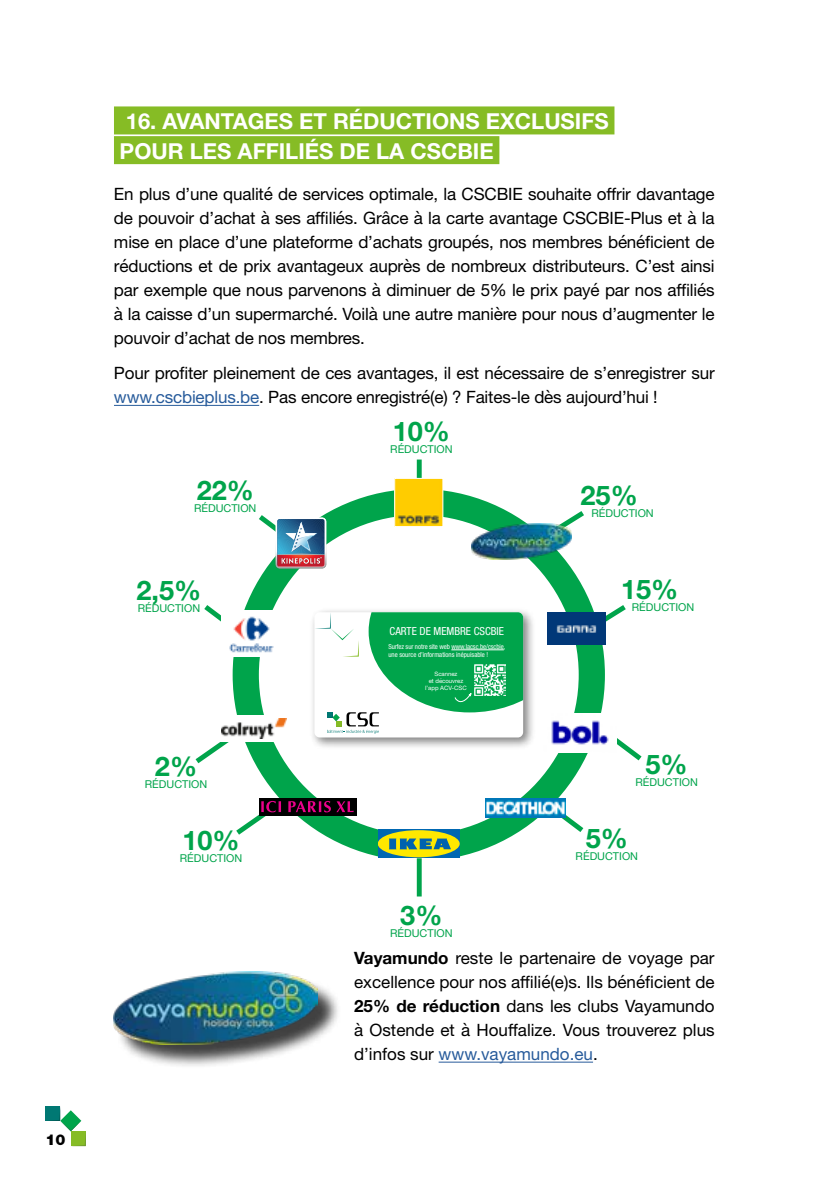
<style>
.page{position:relative;width:840px;height:1191px;background:#fff}
.page>*{position:absolute;margin:0;border:0;box-sizing:border-box;transform-origin:0 0}
.t1{font:700 27px "Helvetica Neue LT Pro";color:#00a44b}
.t2{font:700 22px/29.6px "Helvetica Neue LT Pro";color:#fff}
.t3{font:17px/24px "Helvetica Neue";letter-spacing:-.01em;color:#000;text-align:justify}
.t4{font:900 15px "Helvetica Neue LT Std";color:#000}
.t5{font:condensed 11.2px "Helvetica Neue LT Std";color:#fff}
.t6{font:10.8px "Helvetica Neue";color:#00a44b}
.t7{font:condensed 6.8px/8.2px "Helvetica Neue LT Std";letter-spacing:-.005em;color:#fff}
.t8{font:6px/7.2px "Helvetica Neue";color:#fff;text-align:center}
.s1{color:#275b9b}
.s2{font-family:"Helvetica Neue LT Pro";font-weight:700}
</style>
<div class="page">
<svg style="left:45px;top:1106px;width:41px;height:40px"></svg>
<div style="left:114px;top:106px;width:500px;height:28px;background:#86bc25"></div>
<div style="left:114px;top:136px;width:385px;height:28px;background:#86bc25"></div>
<hr style="left:114px;top:405px;width:145px;height:1px;background:#275b9b">
<div style="left:117px;top:973px;width:224px;height:96px;background:#000;opacity:.75"></div>
<img style="left:113px;top:971px;width:204px;height:73px">
<hr style="left:438px;top:1061px;width:154px;height:1px;background:#275b9b">
<svg style="left:195px;top:742px;width:34px;height:22px"></svg>
<svg style="left:204px;top:605px;width:17px;height:17px"></svg>
<svg style="left:538px;top:795px;width:46px;height:37px"></svg>
<svg style="left:617px;top:738px;width:25px;height:23px"></svg>
<svg style="left:588px;top:600px;width:38px;height:38px"></svg>
<svg style="left:536px;top:511px;width:48px;height:30px"></svg>
<div style="left:416px;top:459px;width:5px;height:46px;background:#00a44b"></div>
<div style="left:309px;top:607px;width:226px;height:143px;background:#000;opacity:.5"></div>
<div style="left:314px;top:612px;width:209px;height:125px;background:#fff;border-radius:5px"></div>
<svg style="left:314px;top:612px;width:209px;height:122px"></svg>
<div style="left:232px;top:489px;width:372px;height:372px;border:26px solid #00a44b;border-radius:50%"></div>
<div style="left:259px;top:798px;width:97px;height:18px;background:#000"></div>
<svg style="left:236px;top:800px;width:45px;height:35px"></svg>
<svg style="left:288px;top:801px;width:65px;height:11px"></svg>
<img style="left:485px;top:798px;width:80px;height:19px">
<div style="left:221px;top:611px;width:61px;height:46px;background:#fff"></div>
<img style="left:229px;top:616px;width:45px;height:37px">
<img style="left:396px;top:480px;width:45px;height:45px">
<div style="left:394px;top:478px;width:49px;height:49px;border:1px solid #fff"></div>
<div style="left:378px;top:824px;width:81px;height:37px;background:#fff"></div>
<svg style="left:378px;top:829px;width:81px;height:29px"></svg>
<div style="left:378px;top:830px;width:81px;height:27px;background:#ffe800;border-radius:50%"></div>
<svg style="left:389px;top:838px;width:62px;height:11px"></svg>
<svg style="left:259px;top:513px;width:67px;height:55px"></svg>
<img style="left:551px;top:713px;width:58px;height:39px">
<div style="left:216px;top:715px;width:75px;height:27px;background:#fff"></div>
<img style="left:221px;top:718px;width:65px;height:21px">
<img style="left:547px;top:613px;width:58px;height:31px">
<div style="left:416px;top:858px;width:5px;height:38px;background:#00a44b"></div>
<img style="left:471px;top:524px;width:100px;height:36px">
<p class="t4" style="left:45px;top:1130px;width:22px">10</p>
<p class="t2" style="left:120px;top:106px;width:490px">16. AVANTAGES ET RÉDUCTIONS EXCLUSIFS<br>POUR LES AFFILIÉS DE LA CSCBIE</p>
<p class="t3" style="left:114px;top:183px;width:602px">En plus d’une qualité de services optimale, la CSCBIE souhaite offrir davantage de pouvoir d’achat à ses affiliés. Grâce à la carte avantage CSCBIE-Plus et à la mise en place d’une plateforme d’achats groupés, nos membres bénéficient de réductions et de prix avantageux auprès de nombreux distributeurs. C’est ainsi par exemple que nous parvenons à diminuer de 5% le prix payé par nos affiliés à la caisse d’un supermarché. Voilà une autre manière pour nous d’augmenter le pouvoir d’achat de nos membres.</p>
<p class="t3" style="left:114px;top:362px;width:602px">Pour profiter pleinement de ces avantages, il est nécessaire de s’enregistrer sur <span class="s1">www.cscbieplus.be</span>. Pas encore enregistré(e) ? Faites-le dès aujourd’hui !</p>
<h1 class="t1" style="left:392px;top:415px;width:59px">10%</h1>
<p class="t6" style="left:390px;top:441px;width:64px">RÉDUCTION</p>
<h1 class="t1" style="left:196px;top:473px;width:59px">22%</h1>
<p class="t6" style="left:194px;top:500px;width:64px">RÉDUCTION</p>
<h1 class="t1" style="left:580px;top:479px;width:59px">25%</h1>
<p class="t6" style="left:591px;top:505px;width:64px">RÉDUCTION</p>
<h1 class="t1" style="left:136px;top:574px;width:66px">2,5%</h1>
<p class="t6" style="left:138px;top:600px;width:64px">RÉDUCTION</p>
<h1 class="t1" style="left:620px;top:572px;width:59px">15%</h1>
<p class="t6" style="left:631px;top:599px;width:64px">RÉDUCTION</p>
<p class="t5" style="left:389px;top:624px;width:116px">CARTE DE MEMBRE CSCBIE</p>
<p class="t7" style="left:388px;top:642px;width:118px">Surfez sur notre site web www.lacsc.be/cscbie, une source d’informations inépuisable !</p>
<p class="t8" style="left:425px;top:670px;width:43px">Scannez<br>et découvrez l’app ACV-CSC</p>
<h1 class="t1" style="left:155px;top:750px;width:44px">2%</h1>
<p class="t6" style="left:145px;top:776px;width:64px">RÉDUCTION</p>
<h1 class="t1" style="left:645px;top:747px;width:44px">5%</h1>
<p class="t6" style="left:635px;top:774px;width:64px">RÉDUCTION</p>
<h1 class="t1" style="left:182px;top:824px;width:59px">10%</h1>
<p class="t6" style="left:180px;top:850px;width:64px">RÉDUCTION</p>
<h1 class="t1" style="left:585px;top:821px;width:44px">5%</h1>
<p class="t6" style="left:575px;top:848px;width:64px">RÉDUCTION</p>
<h1 class="t1" style="left:400px;top:899px;width:44px">3%</h1>
<p class="t6" style="left:390px;top:925px;width:64px">RÉDUCTION</p>
<p class="t3" style="left:354px;top:947px;width:362px"><span class="s2">Vayamundo</span> reste le partenaire de voyage par excellence pour nos affilié(e)s. Ils bénéficient de <span class="s2">25% de réduction</span> dans les clubs Vayamundo à Ostende et à Houffalize. Vous trouverez plus d’infos sur <span class="s1">www.vayamundo.eu</span>.</p>
</div>
